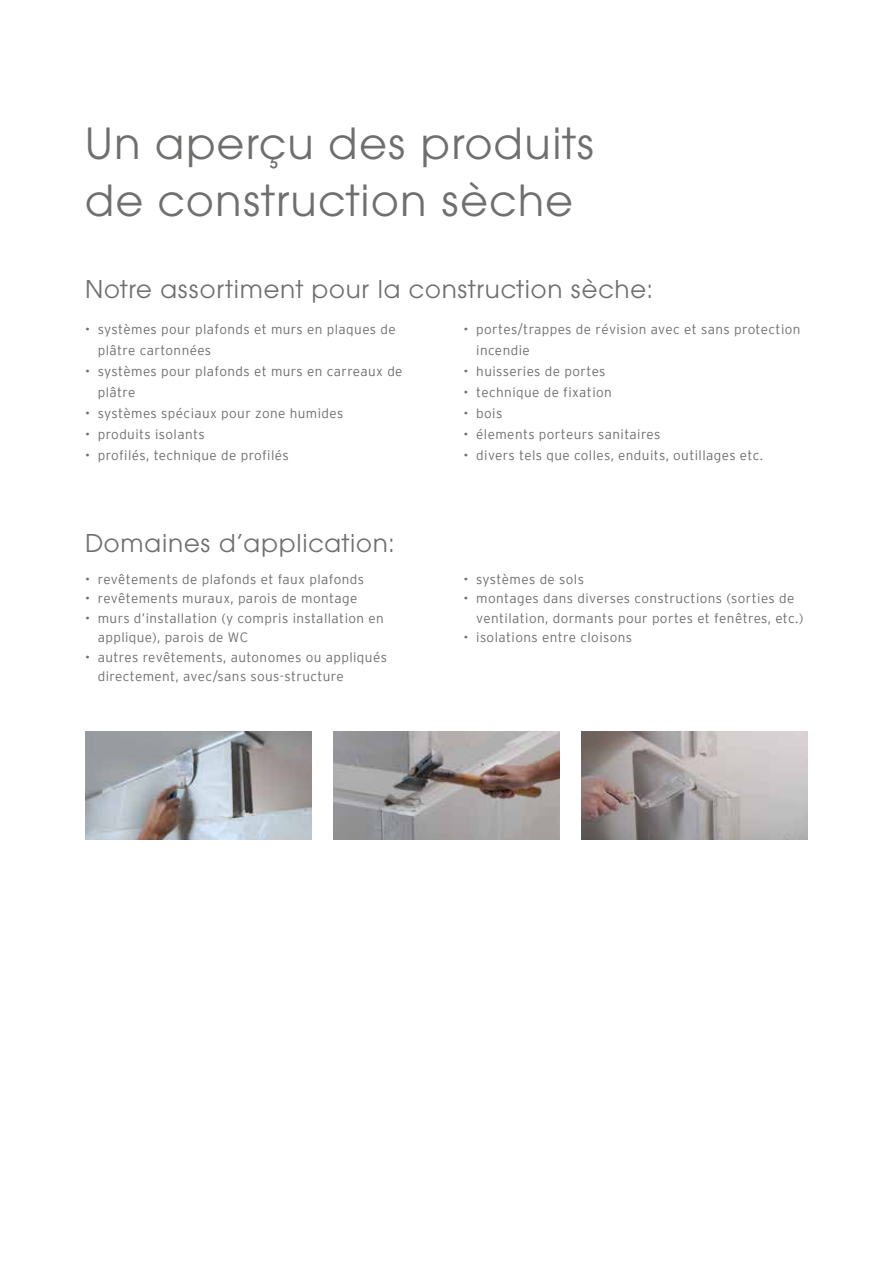
<style>
.page{position:relative;width:893px;height:1263px;background:#fff}
.page>*{position:absolute;margin:0;border:0;box-sizing:border-box;transform-origin:0 0}
.t1{font:47.25px/56.7px "Avant Gard Goth EF";letter-spacing:.03em;color:#6f6f6e}
.t2{font:27px "Avant Gard Goth EF";letter-spacing:.03em;color:#6f6f6e}
.t3{font:300 13.5px/19.5px "Interstate";letter-spacing:.03em;color:#6f6f6e}
</style>
<div class="page">
<img style="left:85px;top:731px;width:227px;height:109px">
<img style="left:581px;top:731px;width:227px;height:109px">
<img style="left:333px;top:731px;width:227px;height:109px">
<h1 class="t1" style="left:85px;top:115px;width:511px">Un aperçu des produits de construction sèche</h1>
<h2 class="t2" style="left:85px;top:273px;width:569px">Notre assortiment pour la construction sèche:</h2>
<p class="t3" style="left:98px;top:318px;width:299px;line-height:21px;text-indent:-13px">• systèmes pour plafonds et murs en plaques de plâtre cartonnées</p>
<p class="t3" style="left:98px;top:360px;width:306px;line-height:21px;text-indent:-13px">• systèmes pour plafonds et murs en carreaux de plâtre</p>
<p class="t3" style="left:85px;top:403px;width:260px">• systèmes spéciaux pour zone humides</p>
<p class="t3" style="left:85px;top:424px;width:121px">• produits isolants</p>
<p class="t3" style="left:85px;top:445px;width:205px">• profilés, technique de profilés</p>
<h2 class="t2" style="left:85px;top:527px;width:310px">Domaines d’application:</h2>
<p class="t3" style="left:85px;top:569px;width:281px">• revêtements de plafonds et faux plafonds</p>
<p class="t3" style="left:85px;top:589px;width:274px">• revêtements muraux, parois de montage</p>
<p class="t3" style="left:98px;top:608px;width:288px;text-indent:-13px">• murs d’installation (y compris installation en applique), parois de WC</p>
<p class="t3" style="left:98px;top:647px;width:291px;text-indent:-13px">• autres revêtements, autonomes ou appliqués directement, avec/sans sous-structure</p>
<p class="t3" style="left:476px;top:318px;width:326px;line-height:21px;text-indent:-13px">• portes/trappes de révision avec et sans protection incendie</p>
<p class="t3" style="left:463px;top:361px;width:144px">• huisseries de portes</p>
<p class="t3" style="left:463px;top:382px;width:150px">• technique de fixation</p>
<p class="t3" style="left:463px;top:403px;width:40px">• bois</p>
<p class="t3" style="left:463px;top:424px;width:198px">• élements porteurs sanitaires</p>
<p class="t3" style="left:463px;top:445px;width:301px">• divers tels que colles, enduits, outillages etc.</p>
<p class="t3" style="left:463px;top:569px;width:122px">• systèmes de sols</p>
<p class="t3" style="left:476px;top:589px;width:329px;text-indent:-13px">• montages dans diverses constructions (sorties de ventilation, dormants pour portes et fenêtres, etc.)</p>
<p class="t3" style="left:463px;top:628px;width:170px">• isolations entre cloisons</p>
</div>
